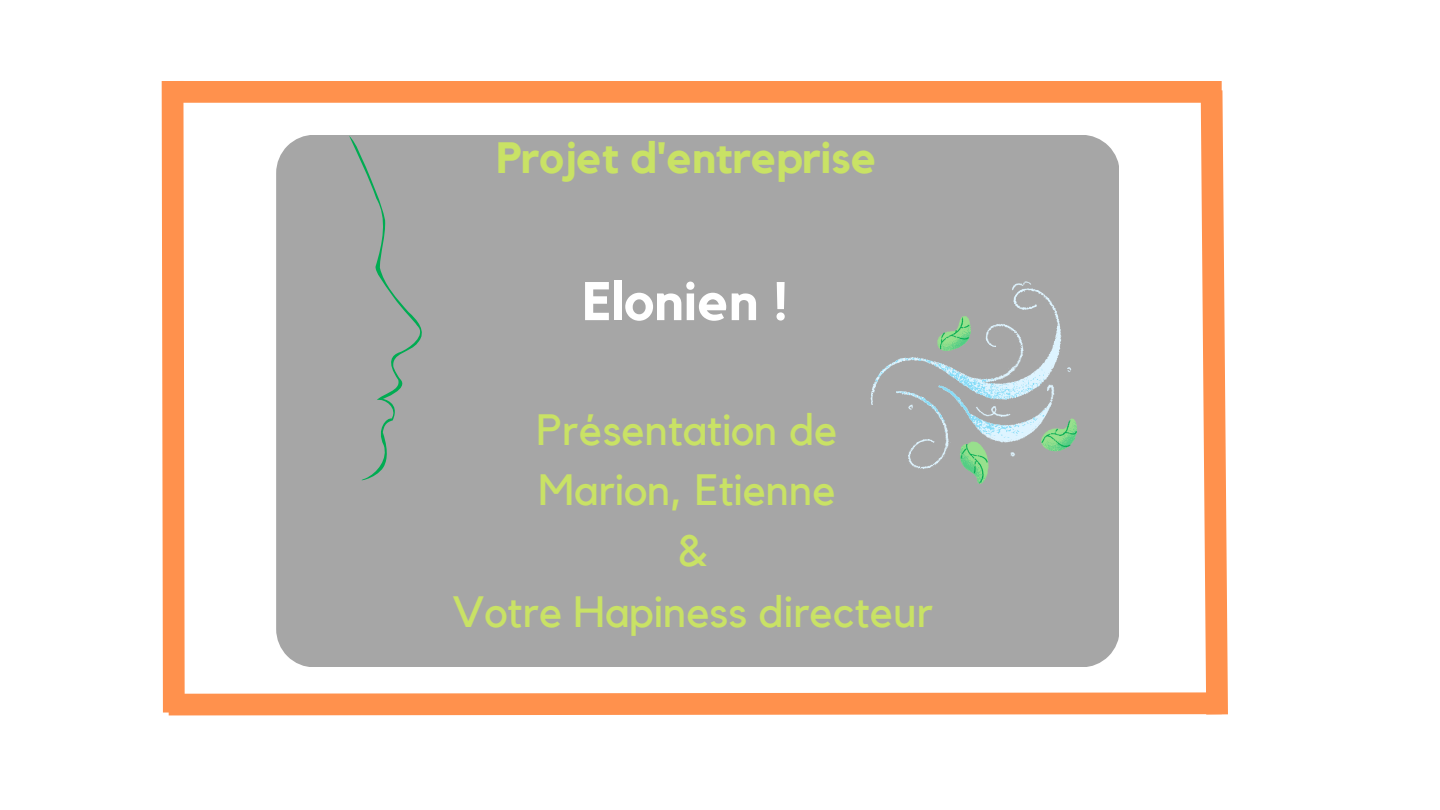
<style>
.page{position:relative;width:1440px;height:810px;background:#fff}
.page>*{position:absolute;margin:0;border:0;box-sizing:border-box;transform-origin:0 0}
.t1{font:700 53.8px "Kollektif";color:#fff}
.t2{font:43.7px/60.8px "Kollektif";color:#c9e265;text-align:center}
.t3{font:700 43.7px "Kollektif";color:#c9e265}
</style>
<div class="page">
<div style="left:276px;top:135px;width:843px;height:531px;background:#a6a6a6"></div>
<svg style="left:196px;top:692px;width:994px;height:24px;background:#ff9b5d"></svg>
<svg style="left:161px;top:81px;width:35px;height:635px"></svg>
<div style="left:170px;top:81px;width:1052px;height:22px;background:#ff914d"></div>
<svg style="left:1190px;top:81px;width:38px;height:634px"></svg>
<svg style="left:871px;top:281px;width:206px;height:203px;background:#a7afad"></svg>
<div style="left:349px;top:136px;width:79px;height:347px;background:#a6a6a6"></div>
<p class="t3" style="left:496px;top:138px;width:382px">Projet d'entreprise</p>
<p class="t1" style="left:582px;top:277px;width:207px">Elonien !</p>
<p class="t2" style="left:453px;top:401px;width:482px">Présentation de<br>Marion, Etienne<br>&amp;<br>Votre Hapiness directeur</p>
</div>
